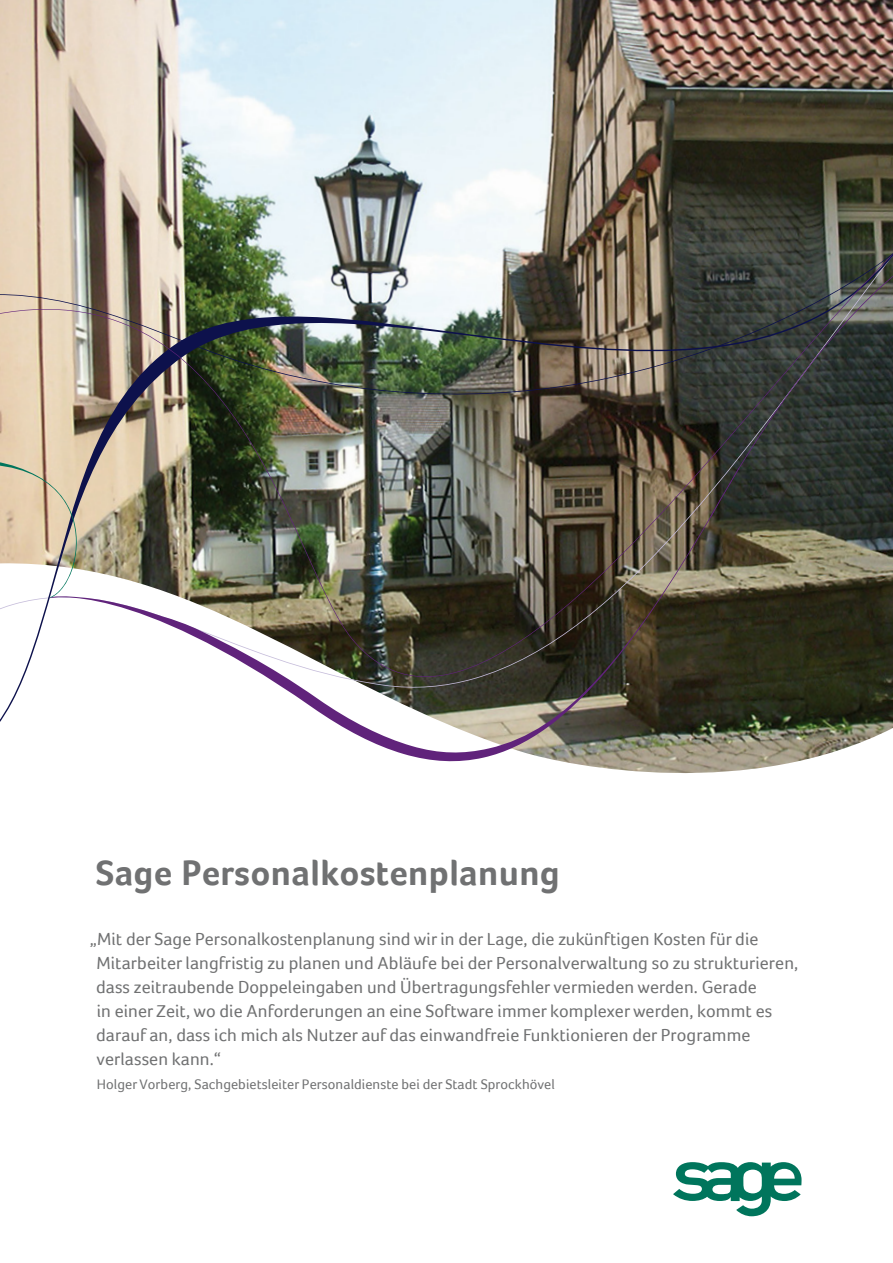
<style>
.page{position:relative;width:893px;height:1263px;background:#fff}
.page>*{position:absolute;margin:0;border:0;box-sizing:border-box;transform-origin:0 0}
.t1{font:700 36px "Foco";letter-spacing:.01em;color:#707172}
.t2{font:18px/24px "Foco";letter-spacing:.005em;color:#707172}
.t3{font:14.25px "Foco";letter-spacing:.005em;color:#707172}
</style>
<div class="page">
<img style="left:0;top:0;width:893px;height:251px">
<svg style="left:673px;top:1162px;width:129px;height:54px"></svg>
<svg style="left:570px;top:756px;width:249px;height:18px"></svg>
<svg style="left:739px;top:666px;width:154px;height:90px;background:#4e513d"></svg>
<img style="left:0;top:251px;width:893px;height:415px">
<svg style="left:710px;top:269px;width:183px;height:248px;background:#353a37"></svg>
<img style="left:82px;top:468px;width:657px;height:295px">
<svg style="left:0;top:452px;width:82px;height:270px"></svg>
<h1 class="t1" style="left:96px;top:852px;width:466px">Sage Personalkostenplanung</h1>
<p class="t2" style="left:96px;top:926px;width:704px;text-indent:-6px">„Mit der Sage Personalkostenplanung sind wir in der Lage, die zukünftigen Kosten für die Mitarbeiter langfristig zu planen und Abläufe bei der Personalverwaltung so zu strukturieren, dass zeitraubende Doppeleingaben und Übertragungsfehler vermieden werden. Gerade<br>in einer Zeit, wo die Anforderungen an eine Software immer komplexer werden, kommt es darauf an, dass ich mich als Nutzer auf das einwandfreie Funktionieren der Programme verlassen kann.“</p>
<p class="t3" style="left:97px;top:1076px;width:459px">Holger Vorberg, Sachgebietsleiter Personaldienste bei der Stadt Sprockhövel</p>
</div>
